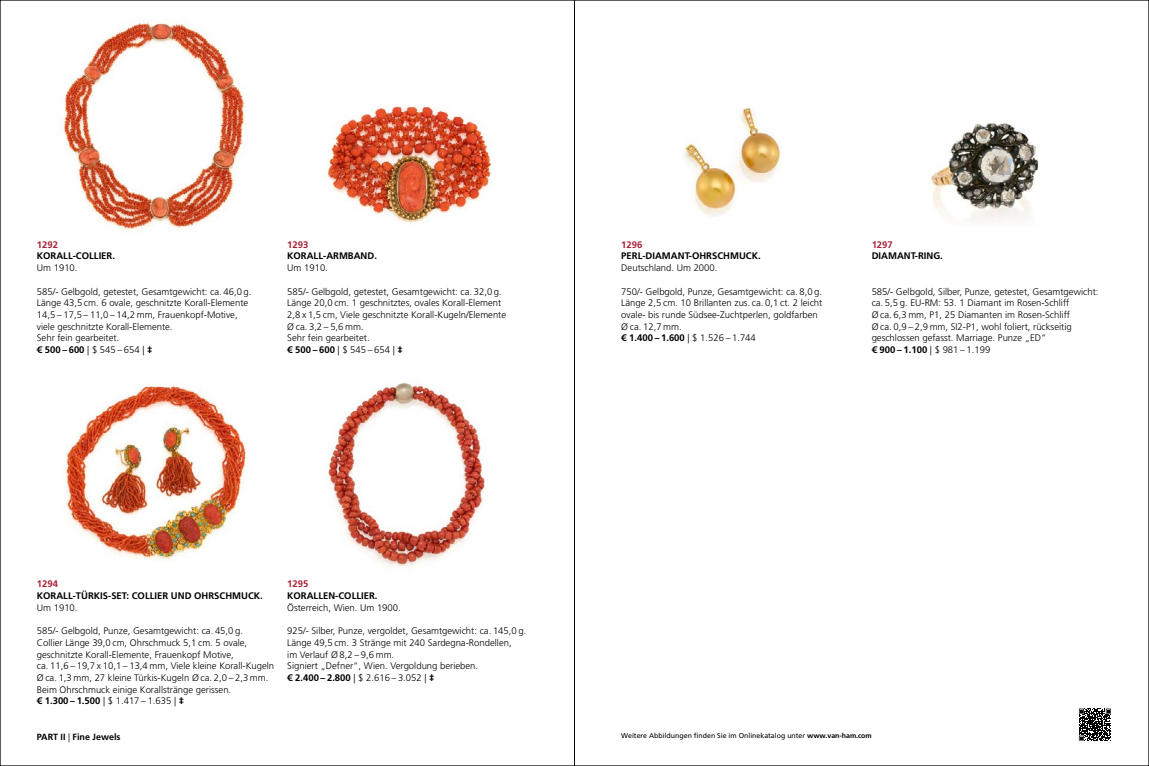
<style>
.page{position:relative;width:1149px;height:766px;background:#fff}
.page>*{position:absolute;margin:0;border:0;box-sizing:border-box;transform-origin:0 0}
.t1{font:300 9.5px/11.7px "Frutiger LT Std";color:#000}
.t2{font:700 9.5px "Frutiger LT Std";color:#000}
.t3{font:700 9.5px "Frutiger LT Std";color:#ab2037}
.t4{font:700 9px "Frutiger LT Std";color:#000}
.t5{font:7px "Frutiger LT Std";color:#000}
.s1{font-weight:700}
.s2{font-weight:300}
</style>
<div class="page">
<svg style="left:1079px;top:708px;width:32px;height:33px"></svg>
<svg style="left:1078px;top:708px;width:32px;height:32px"></svg>
<img style="left:58px;top:21px;width:189px;height:210px">
<img style="left:65px;top:385px;width:183px;height:175px">
<img style="left:327px;top:105px;width:165px;height:119px">
<img style="left:324px;top:382px;width:164px;height:186px">
<img style="left:685px;top:107px;width:96px;height:109px">
<img style="left:931px;top:123px;width:108px;height:77px">
<hr style="left:574px;top:0;width:1px;height:765px;background:#000">
<p class="t3" style="left:37px;top:239px;width:23px">1292</p>
<p class="t2" style="left:37px;top:250px;width:80px">KORALL-COLLIER.</p>
<p class="t1" style="left:37px;top:262px;width:42px">Um 1910.</p>
<p class="t1" style="left:37px;top:285px;width:216px">585/- Gelbgold, getestet, Gesamtgewicht: ca. 46,0 g.<br>Länge 43,5 cm. 6 ovale, geschnitzte Korall-Elemente 14,5 – 17,5 – 11,0 – 14,2 mm, Frauenkopf-Motive, viele geschnitzte Korall-Elemente.<br>Sehr fein gearbeitet.<br><span class="s1">€ 500 – 600</span> | $ 545 – 654 | <span class="s1">‡</span></p>
<p class="t3" style="left:287px;top:239px;width:23px">1293</p>
<p class="t2" style="left:287px;top:250px;width:91px">KORALL-ARMBAND.</p>
<p class="t1" style="left:287px;top:262px;width:42px">Um 1910.</p>
<p class="t1" style="left:287px;top:285px;width:220px">585/- Gelbgold, getestet, Gesamtgewicht: ca. 32,0 g.<br>Länge 20,0 cm. 1 geschnitztes, ovales Korall-Element 2,8 x 1,5 cm, Viele geschnitzte Korall-Kugeln/Elemente Ø ca. 3,2 – 5,6 mm.<br>Sehr fein gearbeitet.<br><span class="s1">€ 500 – 600</span> | $ 545 – 654 | <span class="s1">‡</span></p>
<p class="t3" style="left:37px;top:578px;width:23px">1294</p>
<p class="t2" style="left:37px;top:590px;width:227px">KORALL-TÜRKIS-SET: COLLIER UND OHRSCHMUCK.</p>
<p class="t1" style="left:37px;top:601px;width:42px">Um 1910.</p>
<p class="t1" style="left:37px;top:625px;width:239px">585/- Gelbgold, Punze, Gesamtgewicht: ca. 45,0 g.<br>Collier Länge 39,0 cm, Ohrschmuck 5,1 cm. 5 ovale, geschnitzte Korall-Elemente, Frauenkopf Motive,<br>ca. 11,6 – 19,7 x 10,1 – 13,4 mm, Viele kleine Korall-Kugeln Ø ca. 1,3 mm, 27 kleine Türkis-Kugeln Ø ca. 2,0 – 2,3 mm.<br>Beim Ohrschmuck einige Korallstränge gerissen.<br><span class="s1">€ 1.300 – 1.500</span> | $ 1.417 – 1.635 | <span class="s1">‡</span></p>
<p class="t3" style="left:287px;top:578px;width:23px">1295</p>
<p class="t2" style="left:287px;top:590px;width:92px">KORALLEN-COLLIER.</p>
<p class="t1" style="left:287px;top:601px;width:115px">Österreich, Wien. Um 1900.</p>
<p class="t1" style="left:287px;top:625px;width:240px">925/- Silber, Punze, vergoldet, Gesamtgewicht: ca. 145,0 g.<br>Länge 49,5 cm. 3 Stränge mit 240 Sardegna-Rondellen,<br>im Verlauf Ø 8,2 – 9,6 mm.<br>Signiert „Defner“, Wien. Vergoldung berieben.<br><span class="s1">€ 2.400 – 2.800</span> | $ 2.616 – 3.052 | <span class="s1">‡</span></p>
<p class="t3" style="left:621px;top:239px;width:23px">1296</p>
<p class="t2" style="left:621px;top:250px;width:141px">PERL-DIAMANT-OHRSCHMUCK.</p>
<p class="t1" style="left:621px;top:262px;width:98px">Deutschland. Um 2000.</p>
<p class="t1" style="left:621px;top:285px;width:202px">750/- Gelbgold, Punze, Gesamtgewicht: ca. 8,0 g.<br>Länge 2,5 cm. 10 Brillanten zus. ca. 0,1 ct. 2 leicht ovale- bis runde Südsee-Zuchtperlen, goldfarben Ø ca. 12,7 mm.<br><span class="s1">€ 1.400 – 1.600</span> | $ 1.526 – 1.744</p>
<p class="t3" style="left:871px;top:239px;width:23px">1297</p>
<p class="t2" style="left:871px;top:250px;width:73px">DIAMANT-RING.</p>
<p class="t1" style="left:871px;top:285px;width:228px">585/- Gelbgold, Silber, Punze, getestet, Gesamtgewicht: ca. 5,5 g. EU-RM: 53. 1 Diamant im Rosen-Schliff<br>Ø ca. 6,3 mm, P1, 25 Diamanten im Rosen-Schliff<br>Ø ca. 0,9 – 2,9 mm, SI2-P1, wohl foliert, rückseitig geschlossen gefasst. Marriage. Punze „ED“<br><span class="s1">€ 900 – 1.100</span> | $ 981 – 1.199</p>
<p class="t4" style="left:37px;top:731px;width:85px">PART II <span class="s2">|</span> Fine Jewels</p>
<p class="t5" style="left:621px;top:731px;width:252px">Weitere Abbildungen finden Sie im Onlinekatalog unter <span class="s1">www.van-ham.com</span></p>
</div>
